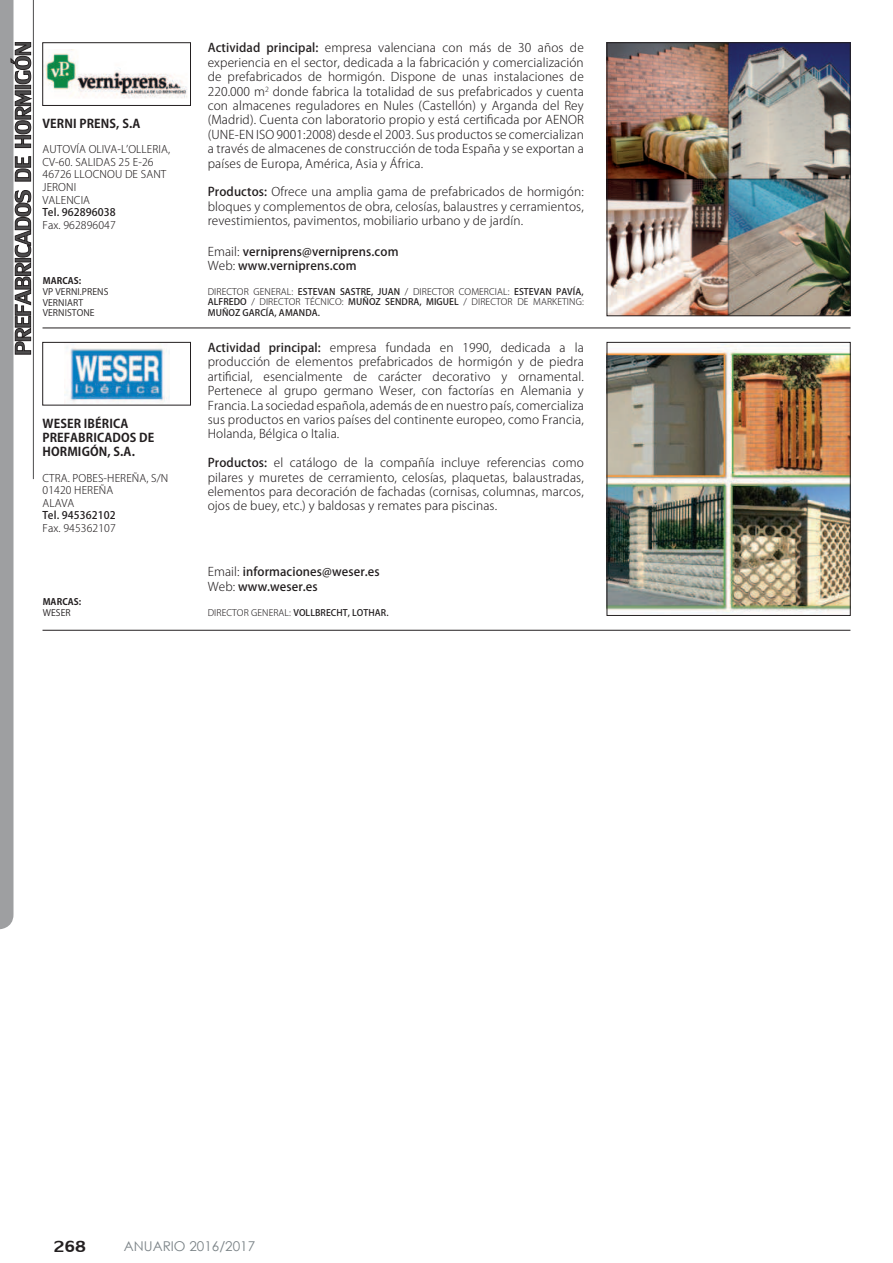
<style>
.page{position:relative;width:893px;height:1263px;background:#fff}
.page>*{position:absolute;margin:0;border:0;box-sizing:border-box;transform-origin:0 0}
.t1{font:24px "Lily UPC";color:#231f20}
.t2{font:13.5px "Century Gothic";color:#7b8387}
.t3{font:300 12px/14.4px "Koz Go Pro";letter-spacing:.01em;color:#231f20;text-align:justify}
.t4{font:500 12px/14.4px "Koz Go Pro";letter-spacing:.01em;color:#231f20}
.t5{font:700 12px/14.4px "Koz Go Pro";letter-spacing:.01em;color:#231f20}
.t6{font:300 10.5px/12.6px "Koz Go Pro";letter-spacing:.01em;color:#231f20}
.t7{font:500 10.5px "Koz Go Pro";letter-spacing:.01em;color:#231f20}
.t8{font:500 9px/10.5px "Koz Go Pro";letter-spacing:.01em;color:#231f20;text-align:justify}
.t9{font:9px/10.8px "Koz Go Pro";letter-spacing:.01em;color:#231f20}
.t10{font:700 9px "Koz Go Pro";letter-spacing:.01em;color:#231f20}
.s1{font-weight:500}
.s2{font-weight:300}
</style>
<div class="page">
<hr style="left:43px;top:328px;width:807px;height:1px;background:#231f20">
<hr style="left:43px;top:630px;width:807px;height:1px;background:#231f20">
<img style="left:609px;top:45px;width:239px;height:269px">
<div style="left:607px;top:43px;width:243px;height:273px;border:1px solid #231f20"></div>
<img style="left:45px;top:49px;width:142px;height:49px">
<div style="left:43px;top:43px;width:148px;height:63px;border:1px solid #231f20"></div>
<img style="left:609px;top:344px;width:239px;height:269px">
<div style="left:607px;top:342px;width:243px;height:274px;border:1px solid #231f20"></div>
<img style="left:64px;top:345px;width:105px;height:57px">
<div style="left:43px;top:342px;width:148px;height:63px;border:1px solid #231f20"></div>
<svg style="left:0;top:0;width:31px;height:929px"></svg>
<hr style="left:33px;top:0;width:1px;height:479px;background:#4e4d4e">
<p class="t5" style="left:43px;top:117px;width:99px">VERNI PRENS, S.A</p>
<p class="t6" style="left:43px;top:143px;width:129px">AUTOVÍA OLIVA-L’OLLERIA,<br>CV-60. SALIDAS 25 E-26<br>46726 LLOCNOU DE SANT<br>JERONI<br>VALENCIA</p>
<p class="t7" style="left:43px;top:206px;width:75px">Tel. 962896038</p>
<p class="t6" style="left:43px;top:219px;width:75px">Fax. 962896047</p>
<p class="t10" style="left:43px;top:275px;width:40px">MARCAS:</p>
<p class="t9" style="left:43px;top:286px;width:67px">VP VERNI.PRENS<br>VERNIART<br>VERNISTONE</p>
<p class="t5" style="left:43px;top:417px;width:113px">WESER IBÉRICA<br>PREFABRICADOS DE<br>HORMIGÓN, S.A.</p>
<p class="t6" style="left:43px;top:471px;width:127px">CTRA. POBES-HEREÑA, S/N<br>01420 HEREÑA<br>ALAVA</p>
<p class="t7" style="left:43px;top:509px;width:75px">Tel. 945362102</p>
<p class="t6" style="left:43px;top:522px;width:75px">Fax. 945362107</p>
<p class="t10" style="left:43px;top:596px;width:40px">MARCAS:</p>
<p class="t9" style="left:43px;top:607px;width:30px">WESER</p>
<p class="t3" style="left:208px;top:41px;width:378px"><span class="s1">Actividad principal:</span> empresa valenciana con más de 30 años de experiencia en el sector, dedicada a la fabricación y comercialización de prefabricados de hormigón. Dispone de unas instalaciones de 220.000 m<sup>2</sup> donde fabrica la totalidad de sus prefabricados y cuenta con almacenes reguladores en Nules (Castellón) y Arganda del Rey (Madrid). Cuenta con laboratorio propio y está certi昀椀cada por AENOR (UNE-EN ISO 9001:2008) desde el 2003. Sus productos se comercializan a través de almacenes de construcción de toda España y se exportan a países de Europa, América, Asia y África.</p>
<p class="t3" style="left:208px;top:185px;width:378px"><span class="s1">Productos:</span> Ofrece una amplia gama de prefabricados de hormigón: bloques y complementos de obra, celosías, balaustres y cerramientos, revestimientos, pavimentos, mobiliario urbano y de jardín.</p>
<p class="t4" style="left:208px;top:245px;width:192px"><span class="s2">Email:</span> verniprens@verniprens.com<br><span class="s2">Web:</span> www.verniprens.com</p>
<p class="t8" style="left:208px;top:287px;width:378px"><span class="s2">DIRECTOR GENERAL:</span> ESTEVAN SASTRE, JUAN <span class="s2">/ DIRECTOR COMERCIAL:</span> ESTEVAN PAVÍA, ALFREDO <span class="s2">/ DIRECTOR TÉCNICO:</span> MUÑOZ SENDRA, MIGUEL <span class="s2">/ DIRECTOR DE MARKETING:<br></span>MUÑOZ GARCÍA, AMANDA.</p>
<p class="t3" style="left:208px;top:340px;width:378px"><span class="s1">Actividad principal:</span> empresa fundada en 1990, dedicada a la producción de elementos prefabricados de hormigón y de piedra arti昀椀cial, esencialmente de carácter decorativo y ornamental.<br>Pertenece al grupo germano Weser, con factorías en Alemania y Francia. La sociedad española, además de en nuestro país, comercializa sus productos en varios países del continente europeo, como Francia, Holanda, Bélgica o Italia.</p>
<p class="t3" style="left:208px;top:456px;width:378px"><span class="s1">Productos:</span> el catálogo de la compañía incluye referencias como pilares y muretes de cerramiento, celosías, plaquetas, balaustradas, elementos para decoración de fachadas (cornisas, columnas, marcos, ojos de buey, etc.) y baldosas y remates para piscinas.</p>
<p class="t4" style="left:208px;top:565px;width:173px"><span class="s2">Email:</span> informaciones@weser.es<br><span class="s2">Web:</span> www.weser.es</p>
<p class="t8" style="left:208px;top:607px;width:182px"><span class="s2">DIRECTOR GENERAL:</span> VOLLBRECHT, LOTHAR.</p>
<h1 class="t1" style="left:54px;top:1229px;width:34px">268</h1>
<p class="t2" style="left:124px;top:1241px;width:133px">ANUARIO 2016/2017</p>
</div>
